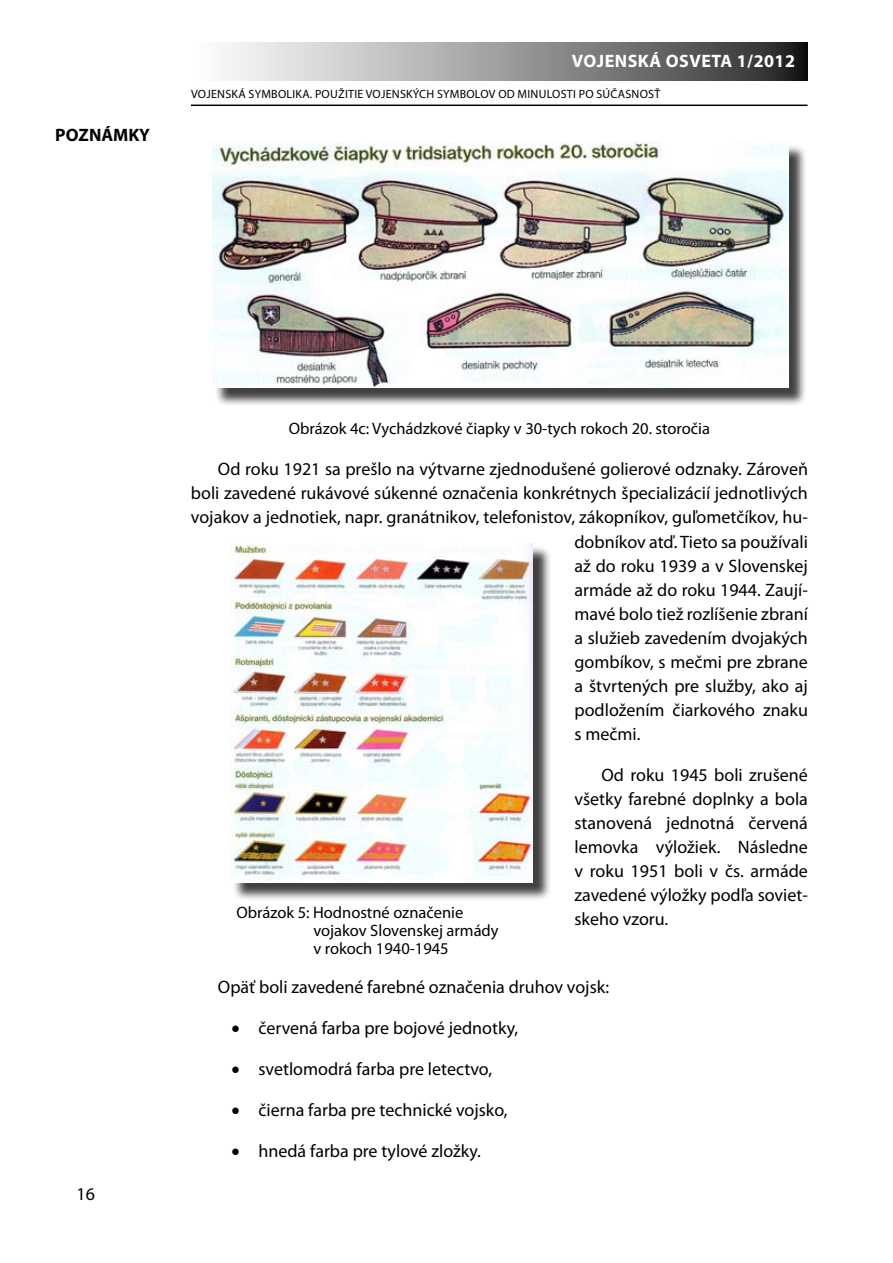
<style>
.page{position:relative;width:893px;height:1263px;background:#fff}
.page>*{position:absolute;margin:0;border:0;box-sizing:border-box;transform-origin:0 0}
.t1{font:18px/24px "Myriad Pro";color:#000;text-align:justify}
.t2{font:700 18px "Myriad Pro";letter-spacing:.025em;color:#fff}
.t3{font:700 18px "Myriad Pro";color:#000}
.t4{font:16.5px/18px "Myriad Pro";color:#000}
.t5{font:12px "Myriad Pro";letter-spacing:.02em;color:#000}
</style>
<div class="page">
<svg style="left:228px;top:43px;width:580px;height:38px;background:#939495"></svg>
<hr style="left:191px;top:105px;width:617px;height:1px;background:#000">
<div style="left:214px;top:144px;width:593px;height:262px;background:#000;opacity:.75"></div>
<img style="left:212px;top:141px;width:576px;height:247px">
<div style="left:233px;top:545px;width:318px;height:356px;background:#000;opacity:.75"></div>
<img style="left:230px;top:543px;width:303px;height:339px">
<p class="t3" style="left:55px;top:123px;width:96px">POZNÁMKY</p>
<p class="t2" style="left:572px;top:49px;width:225px">VOJENSKÁ OSVETA 1/2012</p>
<p class="t5" style="left:191px;top:87px;width:15px">Vojenská</p>
<p class="t5" style="left:249px;top:87px;width:8px">symbolika</p>
<p class="t5" style="left:310px;top:87px;width:41px">. Použitie</p>
<p class="t5" style="left:366px;top:87px;width:8px">vojensk</p>
<p class="t5" style="left:413px;top:87px;width:33px">ých symbolov</p>
<p class="t5" style="left:498px;top:87px;width:27px">od minulosti</p>
<p class="t5" style="left:579px;top:87px;width:26px">po súčasnosť</p>
<p class="t1" style="left:77px;top:1181px;width:20px">16</p>
<p class="t4" style="left:289px;top:419px;width:423px">Obrázok 4c: Vychádzkové čiapky v 30-tych rokoch 20. storočia</p>
<p class="t1" style="left:191px;top:456px;width:619px;text-indent:27px">Od roku 1921 sa prešlo na výtvarne zjednodušené golierové odznaky. Zároveň boli zavedené rukávové súkenné označenia konkrétnych špecializácií jednotlivých vojakov a jednotiek, napr. granátnikov, telefonistov, zákopníkov, guľometčíkov, hu-</p>
<p class="t4" style="left:313px;top:903px;width:187px;text-indent:-77px">Obrázok 5: Hodnostné označenie vojakov Slovenskej armády v rokoch 1940-1945</p>
<p class="t1" style="left:574px;top:530px;width:235px">dobníkov atď. Tieto sa používali až do roku 1939 a v Slovenskej armáde až do roku 1944. Zaují&shy;mavé bolo tiež rozlíšenie zbraní a služieb zavedením dvojakých gombíkov, s mečmi pre zbrane a štvrtených pre služby, ako aj podložením čiarkového znaku s mečmi.</p>
<p class="t1" style="left:574px;top:763px;width:235px;text-indent:27px">Od roku 1945 boli zrušené všetky farebné doplnky a bola stanovená jednotná červená lemovka výložiek. Následne v roku 1951 boli v čs. armáde zavedené výložky podľa soviet&shy;skeho vzoru.</p>
<p class="t1" style="left:218px;top:974px;width:393px">Opäť boli zavedené farebné označenia druhov vojsk:</p>
<p class="t1" style="left:231px;top:1015px;width:288px">• červená farba pre bojové jednotky,</p>
<p class="t1" style="left:231px;top:1056px;width:262px">• svetlomodrá farba pre letectvo,</p>
<p class="t1" style="left:231px;top:1097px;width:278px">• čierna farba pre technické vojsko,</p>
<p class="t1" style="left:231px;top:1138px;width:251px">• hnedá farba pre tylové zložky.</p>
</div>
